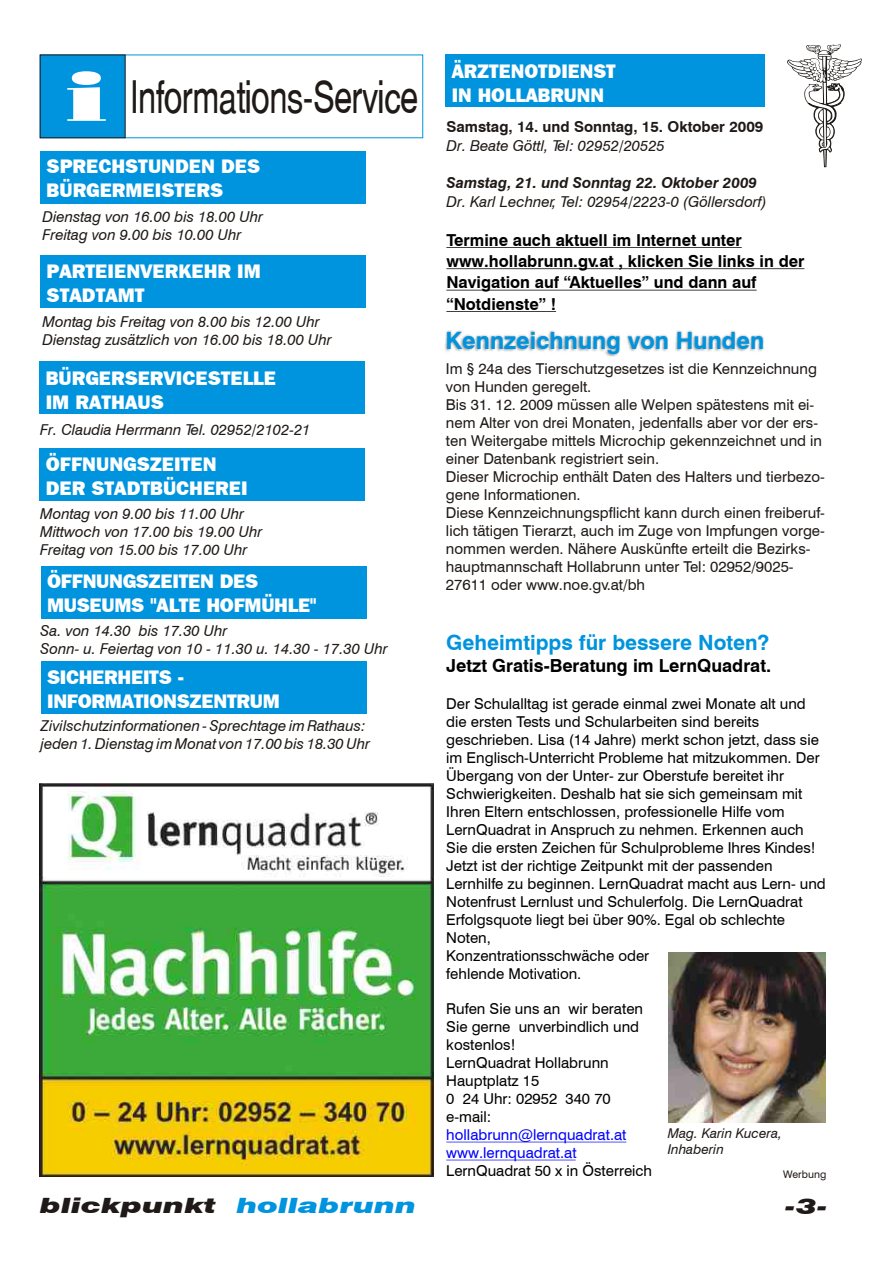
<style>
.page{position:relative;width:894px;height:1263px;background:#fff}
.page>*{position:absolute;margin:0;border:0;box-sizing:border-box;transform-origin:0 0}
.t1{font:44.55px "Switzerland Narrow";letter-spacing:-.015em;color:#1f1a17;scale:.89 1}
.t2{font:700 23.85px "Swis 721 BT";color:#0094de}
.t3{font:italic 21.45px "Swis 721 Blk BT";color:#1f1a17;scale:1.49 1}
.t4{font:700 21px "Swis 721 BT";color:#0094de}
.t5{font:italic 21px "Swis 721 Blk BT";color:#1f1a17;scale:1.49 1}
.t6{font:19.65px/24.2px "Frnk Goth ITC Hv BT";color:#fff}
.t7{font:700 18px "Swis 721 BT";color:#000}
.t8{font:700 16.5px/21.3px "Swis 721 BT";color:#000}
.t9{font:15px/18px "Swis 721 BT";color:#000}
.t10{font:15px/18px "Swis 721 BT";color:#1f1a17}
.t11{font:italic 15px/18px "Swis 721 BT";color:#1f1a17}
.t12{font:15px/18px "Swis 721 BT";color:#00f}
.t13{font:700 15px "Swis 721 BT";color:#1f1a17}
.t14{font:italic 700 15px "Swis 721 BT";color:#1f1a17}
.t15{font:italic 13.5px/16.2px "Swis 721 BT";color:#1f1a17}
.t16{font:10.5px "Swis 721 BT";color:#1f1a17}
.s1{color:#0094de}
</style>
<div class="page">
<div style="left:40px;top:151px;width:326px;height:53px;background:#0094de"></div>
<div style="left:40px;top:255px;width:326px;height:53px;background:#0094de"></div>
<div style="left:39px;top:361px;width:326px;height:53px;background:#0094de"></div>
<div style="left:39px;top:448px;width:326px;height:53px;background:#0094de"></div>
<div style="left:41px;top:566px;width:326px;height:52px;background:#0094de"></div>
<div style="left:41px;top:661px;width:326px;height:53px;background:#0094de"></div>
<div style="left:40px;top:55px;width:85px;height:83px;background:#0094de"></div>
<svg style="left:67px;top:71px;width:39px;height:50px"></svg>
<hr style="left:446px;top:247px;width:296px;height:1px;background:#000">
<hr style="left:446px;top:268px;width:358px;height:1px;background:#000">
<hr style="left:446px;top:290px;width:311px;height:1px;background:#000">
<hr style="left:446px;top:311px;width:110px;height:1px;background:#000">
<div style="left:445px;top:54px;width:320px;height:53px;background:#0094de"></div>
<svg style="left:787px;top:44px;width:75px;height:123px"></svg>
<img style="left:668px;top:953px;width:158px;height:170px">
<hr style="left:446px;top:1142px;width:180px;height:1px;background:#00f">
<hr style="left:446px;top:1160px;width:130px;height:1px;background:#00f">
<img style="left:40px;top:783px;width:394px;height:393px">
<img style="left:445px;top:330px;width:319px;height:27px">
<h1 class="t1" style="left:130px;top:79px;width:326px">Informations-Service</h1>
<h3 class="t6" style="left:47px;top:156px;width:215px">SPRECHSTUNDEN DES<br>BÜRGERMEISTERS</h3>
<p class="t11" style="left:42px;top:209px;width:222px">Dienstag von 16.00 bis 18.00 Uhr<br>Freitag von 9.00 bis 10.00 Uhr</p>
<h3 class="t6" style="left:47px;top:261px;width:216px">PARTEIENVERKEHR IM<br>STADTAMT</h3>
<p class="t11" style="left:42px;top:314px;width:291px">Montag bis Freitag von 8.00 bis 12.00 Uhr<br>Dienstag zusätzlich von 16.00 bis 18.00 Uhr</p>
<h3 class="t6" style="left:46px;top:368px;width:232px">BÜRGERSERVICESTELLE<br>IM RATHAUS</h3>
<p class="t11" style="left:40px;top:422px;width:272px">Fr. Claudia Herrmann Tel. 02952/2102-21</p>
<h3 class="t6" style="left:46px;top:454px;width:203px">ÖFFNUNGSZEITEN<br>DER STADTBÜCHEREI</h3>
<p class="t11" style="left:40px;top:506px;width:224px">Montag von 9.00 bis 11.00 Uhr<br>Mittwoch von 17.00 bis 19.00 Uhr<br>Freitag von 15.00 bis 17.00 Uhr</p>
<h3 class="t6" style="left:47px;top:571px;width:271px">ÖFFNUNGSZEITEN DES<br>MUSEUMS "ALTE HOFMÜHLE"</h3>
<p class="t11" style="left:41px;top:623px;width:349px">Sa. von 14.30 bis 17.30 Uhr<br>Sonn- u. Feiertag von 10 - 11.30 u. 14.30 - 17.30 Uhr</p>
<h3 class="t6" style="left:47px;top:667px;width:234px">SICHERHEITS -<br>INFORMATIONSZENTRUM</h3>
<p class="t11" style="left:41px;top:718px;width:331px">Zivilschutzinformationen - Sprechtage im Rathaus: jeden 1. Dienstag im Monat von 17.00 bis 18.30 Uhr</p>
<h3 class="t6" style="left:452px;top:60px;width:166px">ÄRZTENOTDIENST<br>IN HOLLABRUNN</h3>
<p class="t13" style="left:446px;top:120px;width:318px">Samstag, 14. und Sonntag, 15. Oktober 2009</p>
<p class="t11" style="left:446px;top:138px;width:220px">Dr. Beate Göttl, Tel: 02952/20525</p>
<p class="t14" style="left:446px;top:177px;width:312px">Samstag, 21. und Sonntag 22. Oktober 2009</p>
<p class="t11" style="left:446px;top:194px;width:322px">Dr. Karl Lechner, Tel: 02954/2223-0 (Göllersdorf)</p>
<p class="t8" style="left:446px;top:231px;width:360px">Termine auch aktuell im Internet unter www.hollabrunn.gv.at , klicken Sie links in der Navigation auf “Aktuelles” und dann auf “Notdienste” !</p>
<h2 class="t2" style="left:445px;top:331px;width:320px">Kennzeichnung von Hunden</h2>
<p class="t10" style="left:446px;top:361px;width:381px">Im § 24a des Tierschutzgesetzes ist die Kennzeichnung von Hunden geregelt.<br>Bis 31. 12. 2009 müssen alle Welpen spätestens mit ei&shy;nem Alter von drei Monaten, jedenfalls aber vor der ers&shy;ten Weitergabe mittels Microchip gekennzeichnet und in einer Datenbank registriert sein.<br>Dieser Microchip enthält Daten des Halters und tierbezo&shy;gene Informationen.<br>Diese Kennzeichnungspflicht kann durch einen freiberuf&shy;lich tätigen Tierarzt, auch im Zuge von Impfungen vorge&shy;nommen werden. Nähere Auskünfte erteilt die Bezirks&shy;hauptmannschaft Hollabrunn unter Tel: 02952/9025- 27611 oder www.noe.gv.at/bh</p>
<h3 class="t4" style="left:446px;top:634px;width:325px">Geheimtipps für bessere Noten?</h3>
<p class="t7" style="left:446px;top:658px;width:326px">Jetzt Gratis-Beratung im LernQuadrat.</p>
<p class="t9" style="left:446px;top:696px;width:381px">Der Schulalltag ist gerade einmal zwei Monate alt und die ersten Tests und Schularbeiten sind bereits geschrieben. Lisa (14 Jahre) merkt schon jetzt, dass sie im Englisch-Unterricht Probleme hat mitzukommen. Der Übergang von der Unter- zur Oberstufe bereitet ihr Schwierigkeiten. Deshalb hat sie sich gemeinsam mit Ihren Eltern entschlossen, professionelle Hilfe vom LernQuadrat in Anspruch zu nehmen. Erkennen auch Sie die ersten Zeichen für Schulprobleme Ihres Kindes!<br>Jetzt ist der richtige Zeitpunkt mit der passenden Lernhilfe zu beginnen. LernQuadrat macht aus Lern- und Notenfrust Lernlust und Schulerfolg. Die LernQuadrat Erfolgsquote liegt bei über 90%. Egal ob schlechte Noten,<br>Konzentrationsschwäche oder<br>fehlende Motivation.</p>
<p class="t9" style="left:446px;top:1002px;width:198px">Rufen Sie uns an wir beraten<br>Sie gerne unverbindlich und kostenlos!<br>LernQuadrat Hollabrunn<br>Hauptplatz 15<br>0 24 Uhr: 02952 340 70 e-mail:</p>
<p class="t12" style="left:446px;top:1127px;width:182px">hollabrunn@lernquadrat.at www.lernquadrat.at</p>
<p class="t9" style="left:446px;top:1163px;width:207px">LernQuadrat 50 x in Österreich</p>
<p class="t15" style="left:668px;top:1126px;width:116px">Mag. Karin Kucera,<br>Inhaberin</p>
<p class="t16" style="left:783px;top:1170px;width:45px">Werbung</p>
<h3 class="t5" style="left:40px;top:1197px;width:254px">blickpunkt <span class="s1">hollabrunn</span></h3>
<h3 class="t3" style="left:784px;top:1198px;width:31px">-3-</h3>
</div>
